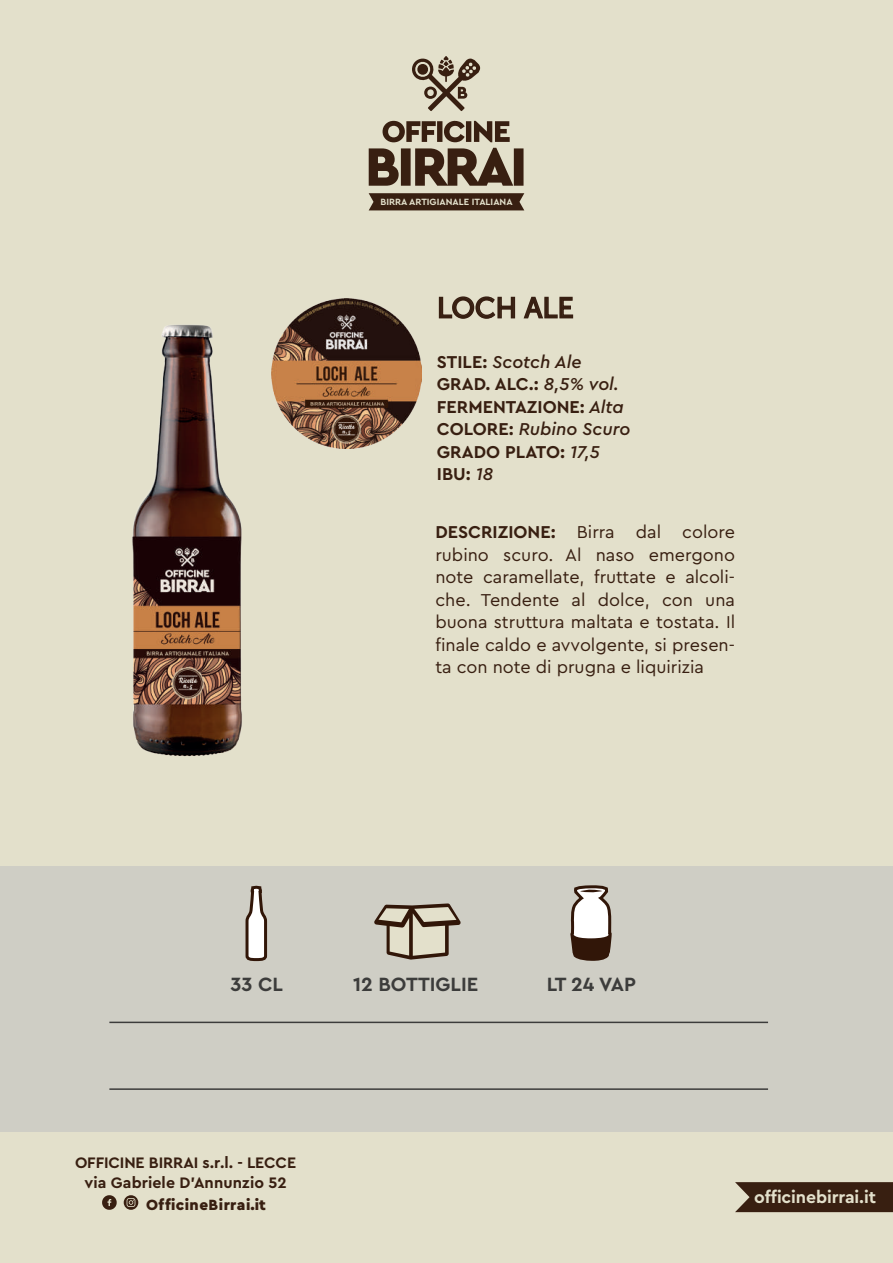
<style>
.page{position:relative;width:893px;height:1263px;background:#e3e0cb}
.page>*{position:absolute;margin:0;border:0;box-sizing:border-box;transform-origin:0 0}
.t1{font:28.5px "Museo Sans 500";color:#381f11}
.t2{font:700 20.1px "Cera Pro";color:#3c3c3b}
.t3{font:18px/22.5px "Cera Pro";color:#381f11;text-align:justify}
.t4{font:700 18px/22.5px "Cera Pro";color:#381f11}
.t5{font:700 17.7px "Cera Pro";letter-spacing:-.005em;color:#e3e0cb}
.t6{font:700 15.9px/19px "Cera Pro";color:#381f11;text-align:center}
.t7{font:900 15.45px "Cera Pro";letter-spacing:.03em;color:#381f11}
.t8{font:700 9.45px "Cera Pro";color:#e3e0cb}
.s1{font-weight:500;font-style:italic}
.s2{font-weight:700}
</style>
<div class="page">
<div style="left:0;top:866px;width:893px;height:265px;background:#cfcec5"></div>
<svg style="left:369px;top:193px;width:155px;height:17px;background:#3e2618"></svg>
<svg style="left:369px;top:148px;width:155px;height:38px"></svg>
<svg style="left:412px;top:56px;width:69px;height:55px"></svg>
<svg style="left:383px;top:121px;width:127px;height:21px"></svg>
<svg style="left:245px;top:885px;width:23px;height:77px"></svg>
<svg style="left:374px;top:903px;width:87px;height:56px"></svg>
<svg style="left:569px;top:885px;width:45px;height:139px"></svg>
<svg style="left:438px;top:296px;width:78px;height:23px"></svg>
<svg style="left:523px;top:296px;width:51px;height:23px"></svg>
<svg style="left:124px;top:1195px;width:14px;height:15px"></svg>
<svg style="left:102px;top:1195px;width:15px;height:15px"></svg>
<svg style="left:735px;top:1182px;width:158px;height:30px;background:#40281a"></svg>
<hr style="left:109px;top:1022px;width:659px;height:1px;background:#3c3c3b">
<hr style="left:109px;top:1088px;width:659px;height:2px;background:#3c3c3b">
<img style="left:132px;top:325px;width:110px;height:432px">
<img style="left:272px;top:298px;width:150px;height:151px">
<p class="t8" style="left:380px;top:195px;width:134px">BIRRA ARTIGIANALE ITALIANA</p>
<h1 class="t1" style="left:437px;top:292px;width:138px">LOCH ALE</h1>
<p class="t4" style="left:437px;top:349px;width:195px">STILE: <span class="s1">Scotch Ale<br></span>GRAD. ALC.: <span class="s1">8,5% vol.<br></span>FERMENTAZIONE: <span class="s1">Alta<br></span>COLORE: <span class="s1">Rubino Scuro<br></span>GRADO PLATO: <span class="s1">17,5<br></span>IBU: <span class="s1">18</span></p>
<p class="t3" style="left:435px;top:520px;width:301px"><span class="s2">DESCRIZIONE:</span> Birra dal colore rubino scuro. Al naso emergono note caramellate, fruttate e alcoli&shy;che. Tendente al dolce, con una buona struttura maltata e tostata. Il finale caldo e avvolgente, si presen&shy;ta con note di prugna e liquirizia</p>
<p class="t2" style="left:230px;top:971px;width:54px">33 CL</p>
<p class="t2" style="left:353px;top:971px;width:127px">12 BOTTIGLIE</p>
<p class="t2" style="left:547px;top:971px;width:91px">LT 24 VAP</p>
<p class="t6" style="left:75px;top:1153px;width:223px">OFFICINE BIRRAI s.r.l. - LECCE via Gabriele D’Annunzio 52</p>
<p class="t7" style="left:146px;top:1194px;width:121px">OfficineBirrai.it</p>
<p class="t5" style="left:754px;top:1186px;width:123px">officinebirrai.it</p>
</div>
